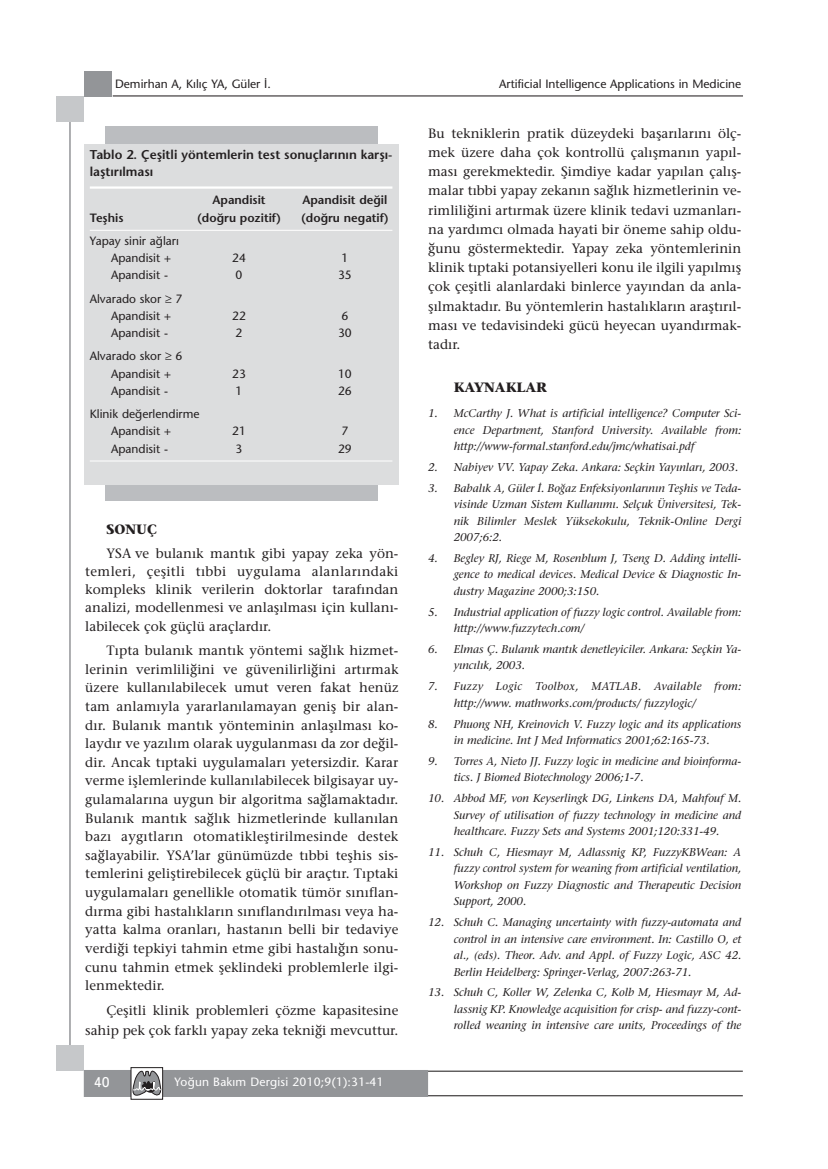
<style>
.page{position:relative;width:828px;height:1169px;background:#fff}
.page>*{position:absolute;margin:0;border:0;box-sizing:border-box;transform-origin:0 0}
.t1{font:14.25px "Univers";color:#fff}
.t2{font:13.5px/18.6px "Stone Serif";color:#231f20;text-align:justify}
.t3{font:700 13.5px "Stone Serif";color:#231f20}
.t4{font:600 12.75px/17.2px "Stone Sans";color:#231f20}
.t5{font:12px/17.2px "Stone Sans";color:#231f20}
.t6{font:600 12px "Stone Sans";color:#231f20}
.t7{font:12px "Stone Sans";letter-spacing:.015em;color:#fff}
.t8{font:italic 11.25px/16.5px "Stone Serif";color:#231f20;text-align:justify}
</style>
<div class="page">
<hr style="left:398px;top:1070px;width:345px;height:1px;background:#231f20">
<hr style="left:398px;top:1095px;width:345px;height:1px;background:#231f20">
<div style="left:84px;top:1070px;width:344px;height:27px;background:#939598"></div>
<hr style="left:113px;top:95px;width:630px;height:1px;background:#231f20">
<svg style="left:133px;top:1070px;width:28px;height:30px"></svg>
<div style="left:131px;top:1067px;width:32px;height:32px;border:1px solid #231f20"></div>
<hr style="left:69px;top:121px;width:2px;height:924px;background:#939598">
<div style="left:84px;top:71px;width:27px;height:26px;background:#939598"></div>
<div style="left:56px;top:97px;width:28px;height:25px;background:#c6c8ca"></div>
<div style="left:56px;top:1045px;width:28px;height:26px;background:#c6c8ca"></div>
<div style="left:105px;top:126px;width:272px;height:375px;background:#bbbdc0"></div>
<div style="left:84px;top:144px;width:314px;height:340px;background:#dcddde"></div>
<hr style="left:90px;top:186px;width:302px;height:3px;background:#fff">
<hr style="left:90px;top:230px;width:302px;height:1px;background:#fff">
<hr style="left:90px;top:460px;width:302px;height:1px;background:#fff">
<p class="t5" style="left:115px;top:76px;width:157px">Demirhan A, Kılıç YA, Güler İ.</p>
<p class="t5" style="left:499px;top:76px;width:244px">Artificial Intelligence Applications in Medicine</p>
<p class="t4" style="left:90px;top:147px;width:304px">Tablo 2. Çeşitli yöntemlerin test sonuçlarının karşı&shy;laştırılması</p>
<p class="t6" style="left:213px;top:195px;width:55px">Apandisit</p>
<p class="t6" style="left:302px;top:195px;width:86px">Apandisit değil</p>
<p class="t6" style="left:90px;top:213px;width:35px">Teşhis</p>
<p class="t6" style="left:197px;top:213px;width:85px">(doğru pozitif)</p>
<p class="t6" style="left:301px;top:213px;width:89px">(doğru negatif)</p>
<p class="t5" style="left:111px;top:233px;width:69px;text-indent:-21px">Yapay sinir ağları<br>Apandisit +</p>
<p class="t5" style="left:232px;top:250px;width:15px">24</p>
<p class="t5" style="left:341px;top:250px;width:8px">1</p>
<p class="t5" style="left:111px;top:268px;width:58px">Apandisit -</p>
<p class="t5" style="left:236px;top:268px;width:8px">0</p>
<p class="t5" style="left:338px;top:268px;width:15px">35</p>
<p class="t5" style="left:111px;top:291px;width:73px;text-indent:-21px">Alvarado skor ≥ 7<br>Apandisit +</p>
<p class="t5" style="left:232px;top:308px;width:15px">22</p>
<p class="t5" style="left:341px;top:308px;width:8px">6</p>
<p class="t5" style="left:111px;top:325px;width:58px">Apandisit -</p>
<p class="t5" style="left:236px;top:325px;width:8px">2</p>
<p class="t5" style="left:338px;top:325px;width:15px">30</p>
<p class="t5" style="left:111px;top:349px;width:73px;text-indent:-21px">Alvarado skor ≥ 6<br>Apandisit +</p>
<p class="t5" style="left:232px;top:366px;width:15px">23</p>
<p class="t5" style="left:338px;top:366px;width:15px">10</p>
<p class="t5" style="left:111px;top:383px;width:58px">Apandisit -</p>
<p class="t5" style="left:236px;top:383px;width:8px">1</p>
<p class="t5" style="left:338px;top:383px;width:15px">26</p>
<p class="t5" style="left:111px;top:406px;width:90px;text-indent:-21px">Klinik değerlendirme<br>Apandisit +</p>
<p class="t5" style="left:232px;top:424px;width:15px">21</p>
<p class="t5" style="left:341px;top:424px;width:8px">7</p>
<p class="t5" style="left:111px;top:441px;width:58px">Apandisit -</p>
<p class="t5" style="left:236px;top:441px;width:8px">3</p>
<p class="t5" style="left:338px;top:441px;width:15px">29</p>
<p class="t3" style="left:107px;top:524px;width:52px">SONUÇ</p>
<p class="t2" style="left:85px;top:545px;width:315px;line-height:18.1px;text-indent:21px">YSA ve bulanık mantık gibi yapay zeka yön&shy;temleri, çeşitli tıbbi uygulama alanlarındaki kompleks klinik verilerin doktorlar tarafından analizi, modellenmesi ve anlaşılması için kullanı&shy;labilecek çok güçlü araçlardır.</p>
<p class="t2" style="left:85px;top:642px;width:315px;text-indent:21px">Tıpta bulanık mantık yöntemi sağlık hizmet&shy;lerinin verimliliğini ve güvenilirliğini artırmak üzere kullanılabilecek umut veren fakat henüz tam anlamıyla yararlanılamayan geniş bir alan&shy;dır. Bulanık mantık yönteminin anlaşılması ko&shy;laydır ve yazılım olarak uygulanması da zor değil&shy;dir. Ancak tıptaki uygulamaları yetersizdir. Karar verme işlemlerinde kullanılabilecek bilgisayar uy&shy;gulamalarına uygun bir algoritma sağlamaktadır.<br>Bulanık mantık sağlık hizmetlerinde kullanılan bazı aygıtların otomatikleştirilmesinde destek sağlayabilir. YSA’lar günümüzde tıbbi teşhis sis&shy;temlerini geliştirebilecek güçlü bir araçtır. Tıptaki uygulamaları genellikle otomatik tümör sınıflan&shy;dırma gibi hastalıkların sınıflandırılması veya ha&shy;yatta kalma oranları, hastanın belli bir tedaviye verdiği tepkiyi tahmin etme gibi hastalığın sonu&shy;cunu tahmin etmek şeklindeki problemlerle ilgi&shy;lenmektedir.</p>
<p class="t2" style="left:85px;top:1002px;width:315px;line-height:19.2px;text-align:right">Çeşitli klinik problemleri çözme kapasitesine sahip pek çok farklı yapay zeka tekniği mevcuttur.</p>
<p class="t1" style="left:94px;top:1076px;width:17px">40</p>
<p class="t7" style="left:175px;top:1077px;width:211px">Yoğun Bakım Dergisi 2010;9(1):31-41</p>
<p class="t2" style="left:428px;top:125px;width:315px;line-height:19.2px">Bu tekniklerin pratik düzeydeki başarılarını ölç&shy;mek üzere daha çok kontrollü çalışmanın yapıl&shy;ması gerekmektedir. Şimdiye kadar yapılan çalış&shy;malar tıbbi yapay zekanın sağlık hizmetlerinin ve&shy;rimliliğini artırmak üzere klinik tedavi uzmanları&shy;na yardımcı olmada hayati bir öneme sahip oldu&shy;ğunu göstermektedir. Yapay zeka yöntemlerinin klinik tıptaki potansiyelleri konu ile ilgili yapılmış çok çeşitli alanlardaki binlerce yayından da anla&shy;şılmaktadır. Bu yöntemlerin hastalıkların araştırıl&shy;ması ve tedavisindeki gücü heyecan uyandırmak&shy;tadır.</p>
<p class="t3" style="left:454px;top:382px;width:95px">KAYNAKLAR</p>
<p class="t8" style="left:454px;top:406px;width:289px;text-indent:-26px">1. McCarthy J. What is artificial intelligence? Computer Sci&shy;ence Department, Stanford University. Available from: http://www-formal.stanford.edu/jmc/whatisai.pdf</p>
<p class="t8" style="left:428px;top:460px;width:312px">2. Nabiyev VV. Yapay Zeka. Ankara: Seçkin Yayınları, 2003.</p>
<p class="t8" style="left:454px;top:480px;width:289px;text-indent:-26px">3. Babalık A, Güler İ. Boğaz Enfeksiyonlarının Teşhis ve Teda&shy;visinde Uzman Sistem Kullanımı. Selçuk Üniversitesi, Tek&shy;nik Bilimler Meslek Yüksekokulu, Teknik-Online Dergi 2007;6:2.</p>
<p class="t8" style="left:454px;top:551px;width:289px;text-indent:-26px">4. Begley RJ, Riege M, Rosenblum J, Tseng D. Adding intelli&shy;gence to medical devices. Medical Device &amp; Diagnostic In&shy;dustry Magazine 2000;3:150.</p>
<p class="t8" style="left:454px;top:604px;width:289px;text-indent:-26px">5. Industrial application of fuzzy logic control. Available from: http://www.fuzzytech.com/</p>
<p class="t8" style="left:454px;top:642px;width:289px;text-indent:-26px">6. Elmas Ç. Bulanık mantık denetleyiciler. Ankara: Seçkin Ya&shy;yıncılık, 2003.</p>
<p class="t8" style="left:454px;top:679px;width:289px;text-indent:-26px">7. Fuzzy Logic Toolbox, MATLAB. Available from: http://www. mathworks.com/products/ fuzzylogic/</p>
<p class="t8" style="left:428px;top:716px;width:315px;text-align:center">8. Phuong NH, Kreinovich V. Fuzzy logic and its applications in medicine. Int J Med Informatics 2001;62:165-73.</p>
<p class="t8" style="left:454px;top:753px;width:289px;text-indent:-26px">9. Torres A, Nieto JJ. Fuzzy logic in medicine and bioinforma&shy;tics. J Biomed Biotechnology 2006;1-7.</p>
<p class="t8" style="left:454px;top:791px;width:289px;text-indent:-26px">10. Abbod MF, von Keyserlingk DG, Linkens DA, Mahfouf M.<br>Survey of utilisation of fuzzy technology in medicine and healthcare. Fuzzy Sets and Systems 2001;120:331-49.</p>
<p class="t8" style="left:454px;top:844px;width:289px;text-indent:-26px">11. Schuh C, Hiesmayr M, Adlassnig KP, FuzzyKBWean: A fuzzy control system for weaning from artificial ventilation, Workshop on Fuzzy Diagnostic and Therapeutic Decision Support, 2000.</p>
<p class="t8" style="left:454px;top:915px;width:289px;text-indent:-26px">12. Schuh C. Managing uncertainty with fuzzy-automata and control in an intensive care environment. In: Castillo O, et al., (eds). Theor. Adv. and Appl. of Fuzzy Logic, ASC 42.<br>Berlin Heidelberg: Springer-Verlag, 2007:263-71.</p>
<p class="t8" style="left:454px;top:985px;width:289px;text-indent:-26px">13. Schuh C, Koller W, Zelenka C, Kolb M, Hiesmayr M, Ad&shy;lassnig KP. Knowledge acquisition for crisp- and fuzzy-cont&shy;rolled weaning in intensive care units, Proceedings of the</p>
</div>
